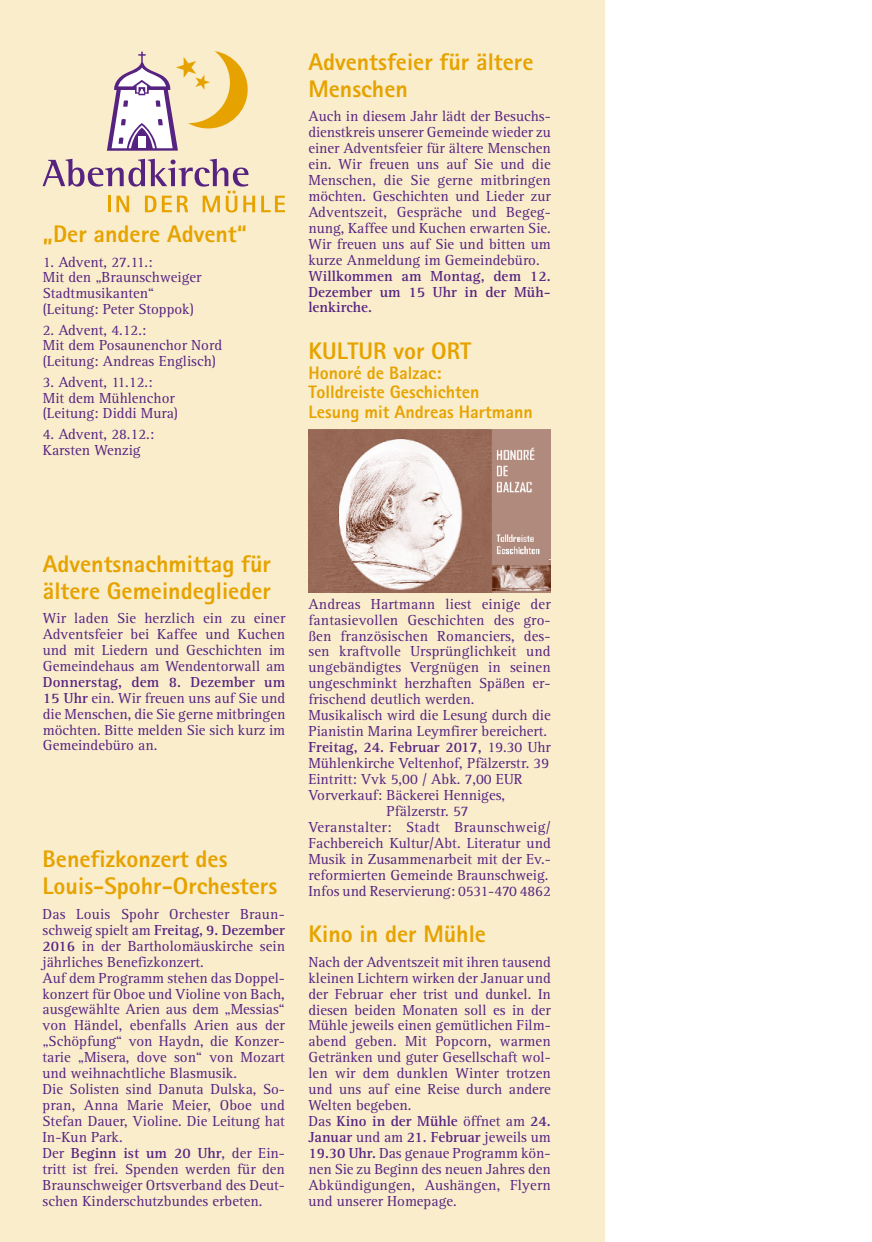
<style>
.page{position:relative;width:872px;height:1242px;background:#fff}
.page>*{position:absolute;margin:0;border:0;box-sizing:border-box;transform-origin:0 0}
.t1{font:800 24px/27px "Rotis Sans Serif";color:#e6a300}
.t2{font:800 18px/19.5px "Rotis Sans Serif";color:#e6a300}
.t3{font:15px/15.9px "Rotis Serif";color:#572381}
.t4{font:700 15px/15.9px "Rotis Serif";letter-spacing:.005em;color:#572381;text-align:justify}
.t5{font:15px "Rotis Serif";letter-spacing:.02em;color:#572381}
.s1{font-weight:700}
.s2{font-weight:400}
</style>
<div class="page">
<div style="left:0;top:0;width:604px;height:1242px;background:#faedcc"></div>
<img style="left:308px;top:429px;width:243px;height:164px">
<svg style="left:43px;top:159px;width:212px;height:53px"></svg>
<svg style="left:261px;top:196px;width:24px;height:16px"></svg>
<svg style="left:107px;top:51px;width:141px;height:100px"></svg>
<h1 class="t1" style="left:43px;top:220px;width:206px">„Der andere Advent“</h1>
<p class="t3" style="left:43px;top:254px;width:160px">1. Advent, 27.11.:<br>Mit den „Braunschweiger<br>Stadtmusikanten“ (Leitung: Peter Stoppok)</p>
<p class="t3" style="left:43px;top:322px;width:181px">2. Advent, 4.12.:<br>Mit dem Posaunenchor Nord (Leitung: Andreas Englisch)</p>
<p class="t3" style="left:43px;top:374px;width:137px">3. Advent, 11.12.:<br>Mit dem Mühlenchor (Leitung: Diddi Mura)</p>
<p class="t3" style="left:43px;top:426px;width:113px">4. Advent, 28.12.:<br>Karsten Wenzig</p>
<h1 class="t1" style="left:308px;top:48px;width:226px">Adventsfeier für ältere<br>Menschen</h1>
<p class="t3" style="left:308px;top:109px;width:244px;text-align:justify">Auch in diesem Jahr lädt der Besuchs&shy;dienstkreis unserer Gemeinde wieder zu einer Adventsfeier für ältere Menschen ein. Wir freuen uns auf Sie und die Menschen, die Sie gerne mitbringen möchten. Geschichten und Lieder zur Adventszeit, Gespräche und Begeg&shy;nung, Kaffee und Kuchen erwarten Sie.<br>Wir freuen uns auf Sie und bitten um kurze Anmeldung im Gemeindebüro.</p>
<p class="t4" style="left:308px;top:268px;width:244px">Willkommen am Montag, dem 12.<br>Dezember um 15 Uhr in der Müh&shy;lenkirche.</p>
<h1 class="t1" style="left:308px;top:337px;width:164px">KULTUR vor ORT</h1>
<p class="t2" style="left:308px;top:362px;width:226px">Honoré de Balzac:<br>Tolldreiste Geschichten<br>Lesung mit Andreas Hartmann</p>
<h1 class="t1" style="left:43px;top:549px;width:230px">Adventsnachmittag für ältere Gemeindeglieder</h1>
<p class="t3" style="left:43px;top:610px;width:244px;text-align:justify">Wir laden Sie herzlich ein zu einer Adventsfeier bei Kaffee und Kuchen und mit Liedern und Geschichten im Gemeindehaus am Wendentorwall am</p>
<p class="t3" style="left:43px;top:674px;width:244px;text-align:justify"><span class="s1">Donnerstag, dem 8. Dezember um 15 Uhr</span> ein. Wir freuen uns auf Sie und die Menschen, die Sie gerne mitbringen möchten. Bitte melden Sie sich kurz im Gemeindebüro an.</p>
<h1 class="t1" style="left:43px;top:845px;width:236px">Benefizkonzert des<br>Louis-Spohr-Orchesters</h1>
<p class="t3" style="left:43px;top:906px;width:244px">Das Louis Spohr Orchester Braun&shy;schweig spielt am <span class="s1">Freitag, 9. Dezember 2016</span> in der Bartholomäuskirche sein jährliches Benefizkonzert.<br>Auf dem Programm stehen das Doppel&shy;konzert für Oboe und Violine von Bach, ausgewählte Arien aus dem „Messias“ von Händel, ebenfalls Arien aus der „Schöpfung“ von Haydn, die Konzer&shy;tarie „Misera, dove son“ von Mozart und weihnachtliche Blasmusik.<br>Die Solisten sind Danuta Dulska, So&shy;pran, Anna Marie Meier, Oboe und Stefan Dauer, Violine. Die Leitung hat In-Kun Park.<br>Der <span class="s1">Beginn ist um 20 Uhr</span>, der Ein&shy;tritt ist frei. Spenden werden für den Braunschweiger Ortsverband des Deut&shy;schen Kinderschutzbundes erbeten.</p>
<p class="t3" style="left:308px;top:596px;width:244px">Andreas Hartmann liest einige der</p>
<p class="t3" style="left:308px;top:612px;width:244px">fantasievollen Geschichten des gro-</p>
<p class="t3" style="left:308px;top:628px;width:244px">ßen französischen Romanciers, des-</p>
<p class="t3" style="left:308px;top:644px;width:244px">sen kraftvolle Ursprünglichkeit und</p>
<p class="t3" style="left:308px;top:660px;width:244px">ungebändigtes Vergnügen in seinen</p>
<p class="t3" style="left:308px;top:676px;width:244px">ungeschminkt herzhaften Späßen er-</p>
<p class="t3" style="left:308px;top:692px;width:167px">frischend deutlich werden.</p>
<p class="t3" style="left:308px;top:707px;width:244px">Musikalisch wird die Lesung durch die</p>
<p class="t3" style="left:308px;top:723px;width:240px">Pianistin Marina Leymfirer bereichert.</p>
<p class="t4" style="left:308px;top:739px;width:244px">Freitag, 24. Februar 2017, <span class="s2">19.30 Uhr</span></p>
<p class="t3" style="left:308px;top:755px;width:242px">Mühlenkirche Veltenhof, Pfälzerstr. 39</p>
<p class="t3" style="left:308px;top:771px;width:216px">Eintritt: Vvk 5,00 / Abk. 7,00 EUR</p>
<p class="t3" style="left:308px;top:787px;width:198px">Vorverkauf: Bäckerei Henniges,</p>
<p class="t3" style="left:386px;top:803px;width:84px">Pfälzerstr. 57</p>
<p class="t5" style="left:308px;top:818px;width:244px">Veranstalter: Stadt Braunschweig/</p>
<p class="t3" style="left:308px;top:835px;width:244px">Fachbereich Kultur/Abt. Literatur und</p>
<p class="t3" style="left:308px;top:851px;width:244px">Musik in Zusammenarbeit mit der Ev.-</p>
<p class="t3" style="left:308px;top:867px;width:242px">reformierten Gemeinde Braunschweig.</p>
<p class="t3" style="left:308px;top:883px;width:244px">Infos und Reservierung: 0531-470 4862</p>
<h1 class="t1" style="left:308px;top:920px;width:179px">Kino in der Mühle</h1>
<p class="t3" style="left:308px;top:954px;width:244px">Nach der Adventszeit mit ihren tausend kleinen Lichtern wirken der Januar und der Februar eher trist und dunkel. In diesen beiden Monaten soll es in der Mühle jeweils einen gemütlichen Film&shy;abend geben. Mit Popcorn, warmen Getränken und guter Gesellschaft wol&shy;len wir dem dunklen Winter trotzen und uns auf eine Reise durch andere Welten begeben.<br>Das <span class="s1">Kino in der Mühle</span> öffnet am <span class="s1">24.<br>Januar</span> und am <span class="s1">21. Februar</span> jeweils um <span class="s1">19.30 Uhr.</span> Das genaue Programm kön&shy;nen Sie zu Beginn des neuen Jahres den Abkündigungen, Aushängen, Flyern und unserer Homepage.</p>
</div>
